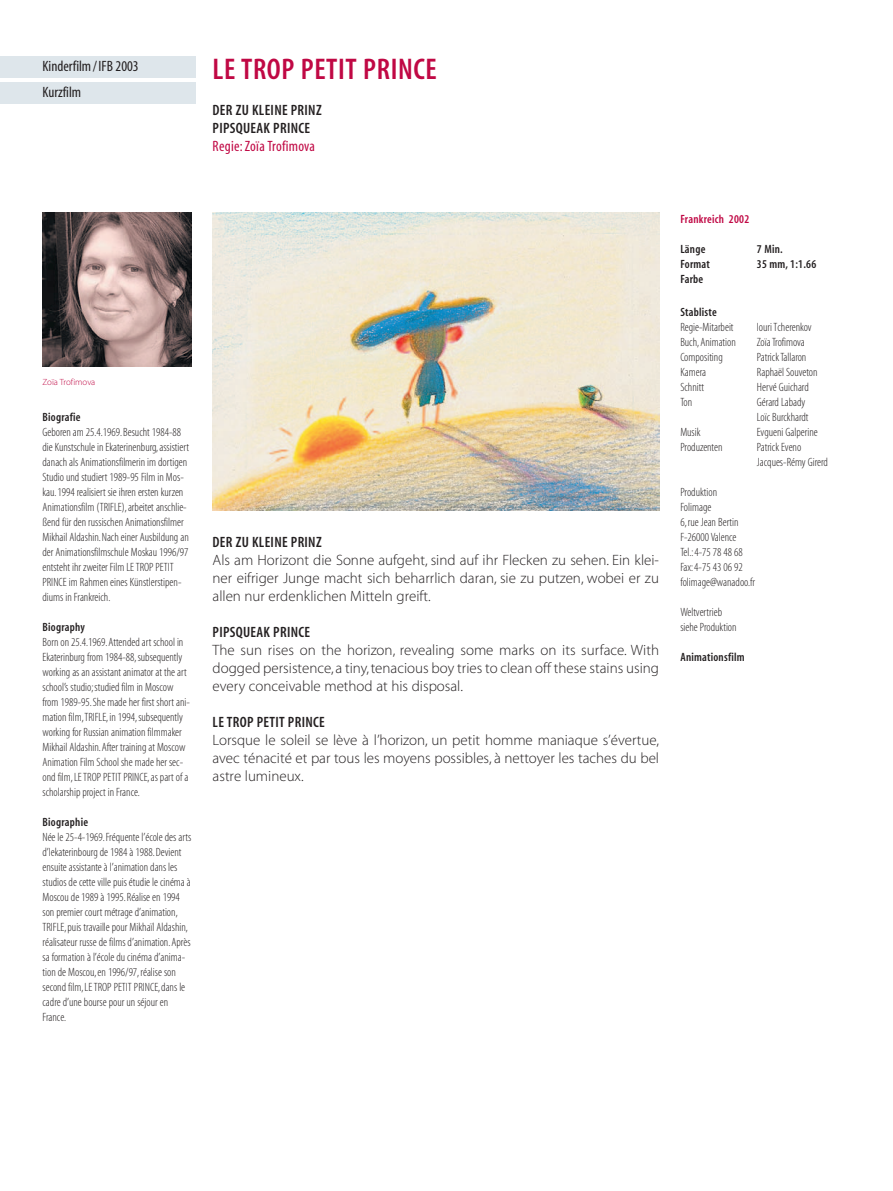
<style>
.page{position:relative;width:893px;height:1191px;background:#fff}
.page>*{position:absolute;margin:0;border:0;box-sizing:border-box;transform-origin:0 0}
.t1{font:30px "Myriad MM 565 300";letter-spacing:.02em;color:#c00844}
.t2{font:15px/18px "Myriad MM 215 600";color:#231f20;text-align:justify}
.t3{font:15px/18px "Myriad MM 565 300";letter-spacing:.02em;color:#231f20}
.t4{font:15px/25.5px "Myriad MM 400 300";color:#231f20}
.t5{font:15px "Myriad MM 400 300";letter-spacing:.02em;color:#c00844}
.t6{font:12px/15px "Myriad MM 215 300";color:#231f20}
.t7{font:12px "Myriad MM 565 300";letter-spacing:.02em;color:#231f20}
.t8{font:12px "Myriad MM 565 300";letter-spacing:.02em;color:#c00844}
.t9{font:9px "Myriad MM 215 600";color:#c00844}
</style>
<div class="page">
<img style="left:213px;top:213px;width:446px;height:298px">
<img style="left:43px;top:213px;width:148px;height:154px">
<div style="left:0;top:57px;width:196px;height:21px;background:#dee6eb"></div>
<div style="left:0;top:82px;width:196px;height:21px;background:#dee6eb"></div>
<p class="t4" style="left:43px;top:55px;width:98px">Kinderfilm /IFB 2003<br>Kurzfilm</p>
<h1 class="t1" style="left:213px;top:58px;width:226px">LE TROP PETIT PRINCE</h1>
<p class="t3" style="left:213px;top:102px;width:110px">DER ZU KLEINE PRINZ<br>PIPSQUEAK PRINCE</p>
<p class="t5" style="left:213px;top:140px;width:104px">Regie: Zoïa Trofimova</p>
<p class="t9" style="left:43px;top:378px;width:54px">Zoïa Trofimova</p>
<p class="t7" style="left:43px;top:412px;width:40px">Biografie</p>
<p class="t6" style="left:43px;top:425px;width:148px">Geboren am 25.4.1969.Besucht 1984-88 die Kunstschule in Ekaterinenburg,assistiert danach als Animationsfilmerin im dortigen Studio und studiert 1989-95 Film in Mos&shy;kau.1994 realisiert sie ihren ersten kurzen Animationsfilm (TRIFLE),arbeitet anschlie&shy;ßend für den russischen Animationsfilmer Mikhail Aldashin.Nach einer Ausbildung an der Animationsfilmschule Moskau 1996/97 entsteht ihr zweiter Film LE TROP PETIT PRINCE im Rahmen eines Künstlerstipen&shy;diums in Frankreich.</p>
<p class="t7" style="left:43px;top:622px;width:44px">Biography</p>
<p class="t6" style="left:43px;top:635px;width:149px">Born on 25.4.1969.Attended art school in Ekaterinburg from 1984-88,subsequently working as an assistant animator at the art school’s studio;studied film in Moscow from 1989-95.She made her first short ani&shy;mation film,TRIFLE,in 1994,subsequently working for Russian animation filmmaker Mikhail Aldashin.After training at Moscow Animation Film School she made her sec&shy;ond film,LE TROP PETIT PRINCE,as part of a scholarship project in France.</p>
<p class="t7" style="left:43px;top:817px;width:47px">Biographie</p>
<p class="t6" style="left:43px;top:830px;width:150px">Née le 25-4-1969.Fréquente l’école des arts d’Iekaterinbourg de 1984 à 1988.Devient ensuite assistante à l’animation dans les studios de cette ville puis étudie le cinéma à Moscou de 1989 à 1995.Réalise en 1994 son premier court métrage d’animation, TRIFLE,puis travaille pour Mikhaïl Aldashin, réalisateur russe de films d’animation.Après sa formation à l’école du cinéma d’anima&shy;tion de Moscou,en 1996/97,réalise son second film,LE TROP PETIT PRINCE,dans le cadre d’une bourse pour un séjour en France.</p>
<p class="t3" style="left:213px;top:534px;width:110px">DER ZU KLEINE PRINZ</p>
<p class="t2" style="left:213px;top:552px;width:448px">Als am Horizont die Sonne aufgeht, sind auf ihr Flecken zu sehen. Ein klei&shy;ner eifriger Junge macht sich beharrlich daran, sie zu putzen, wobei er zu allen nur erdenklichen Mitteln greift.</p>
<p class="t3" style="left:213px;top:624px;width:99px">PIPSQUEAK PRINCE</p>
<p class="t2" style="left:213px;top:642px;width:448px">The sun rises on the horizon, revealing some marks on its surface. With dogged persistence, a tiny, tenacious boy tries to clean off these stains using every conceivable method at his disposal.</p>
<p class="t3" style="left:213px;top:714px;width:114px">LE TROP PETIT PRINCE</p>
<p class="t2" style="left:213px;top:732px;width:448px">Lorsque le soleil se lève à l’horizon, un petit homme maniaque s’évertue, avec ténacité et par tous les moyens possibles, à nettoyer les taches du bel astre lumineux.</p>
<p class="t8" style="left:680px;top:215px;width:70px">Frankreich 2002</p>
<p class="t7" style="left:680px;top:245px;width:27px">Länge</p>
<p class="t7" style="left:757px;top:245px;width:27px">7 Min.</p>
<p class="t7" style="left:680px;top:260px;width:31px">Format</p>
<p class="t7" style="left:757px;top:260px;width:61px">35 mm, 1:1.66</p>
<p class="t7" style="left:680px;top:275px;width:24px">Farbe</p>
<p class="t7" style="left:680px;top:308px;width:38px">Stabliste</p>
<p class="t6" style="left:680px;top:320px;width:55px">Regie-Mitarbeit</p>
<p class="t6" style="left:757px;top:320px;width:56px">Iouri Tcherenkov</p>
<p class="t6" style="left:680px;top:335px;width:57px">Buch,Animation</p>
<p class="t6" style="left:757px;top:335px;width:49px">Zoïa Trofimova</p>
<p class="t6" style="left:680px;top:350px;width:44px">Compositing</p>
<p class="t6" style="left:757px;top:350px;width:51px">Patrick Tallaron</p>
<p class="t6" style="left:680px;top:365px;width:27px">Kamera</p>
<p class="t6" style="left:757px;top:365px;width:62px">Raphaël Souveton</p>
<p class="t6" style="left:680px;top:380px;width:25px">Schnitt</p>
<p class="t6" style="left:757px;top:380px;width:53px">Hervé Guichard</p>
<p class="t6" style="left:680px;top:395px;width:13px">Ton</p>
<p class="t6" style="left:757px;top:395px;width:53px">Gérard Labady<br>Loïc Burckhardt</p>
<p class="t6" style="left:680px;top:425px;width:22px">Musik</p>
<p class="t6" style="left:757px;top:425px;width:62px">Evgueni Galperine</p>
<p class="t6" style="left:680px;top:440px;width:44px">Produzenten</p>
<p class="t6" style="left:757px;top:440px;width:72px">Patrick Eveno<br>Jacques-Rémy Girerd</p>
<p class="t6" style="left:680px;top:485px;width:76px">Produktion<br>Folimage<br>6,rue Jean Bertin<br>F-26000 Valence<br>Tel.:4-75 78 48 68<br>Fax:4-75 43 06 92 folimage@wanadoo.fr</p>
<p class="t6" style="left:680px;top:605px;width:58px">Weltvertrieb siehe Produktion</p>
<p class="t7" style="left:680px;top:653px;width:66px">Animationsfilm</p>
</div>
